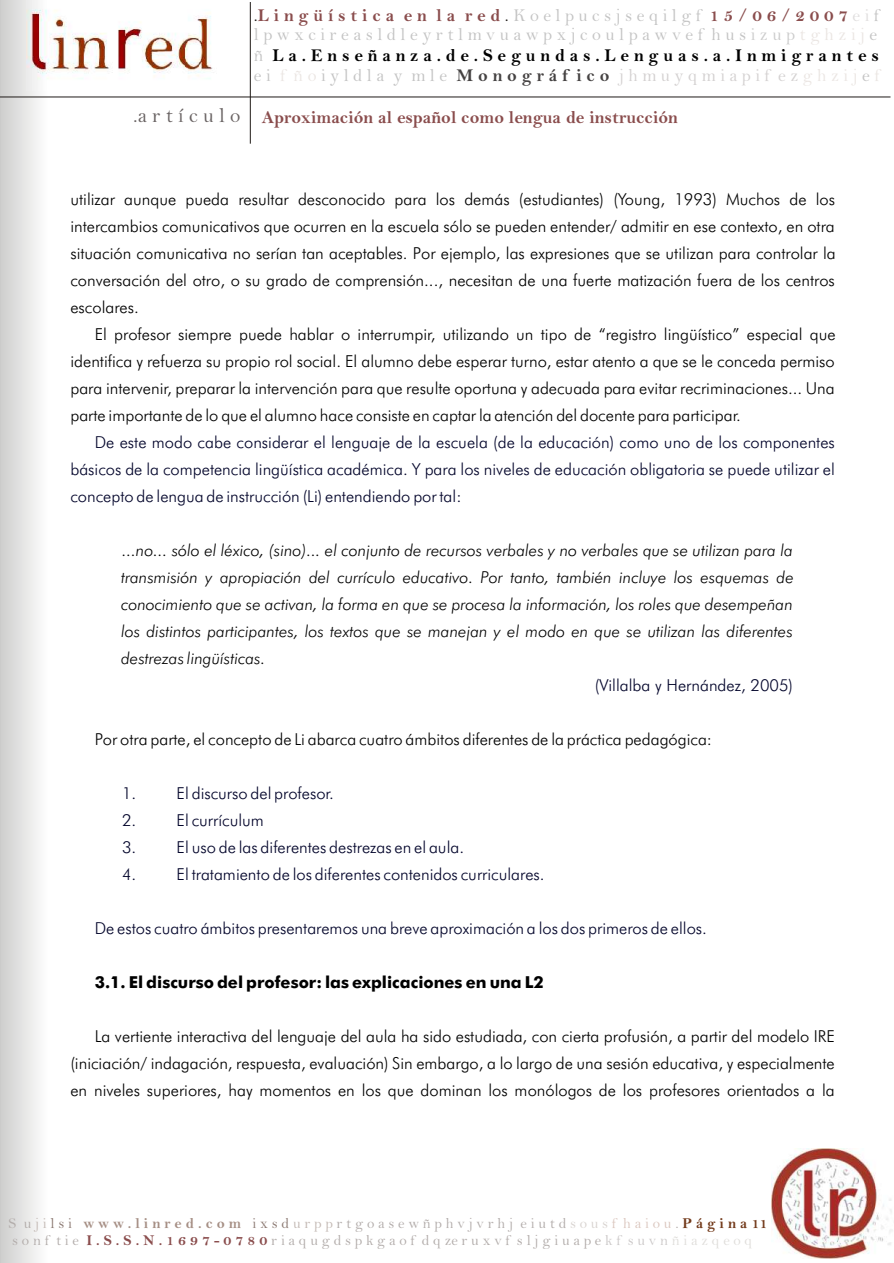
<style>
.page{position:relative;width:894px;height:1263px;background:#fff}
.page>*{position:absolute;margin:0;border:0;box-sizing:border-box;transform-origin:0 0}
.t1{font:21px "Bell";color:#696363}
.t2{font:700 18px "Bell";color:#8a4d4d}
.t3{font:18px/20.2px "Bell";color:#c4c4c4}
.t4{font:700 18px "Bell";color:#000}
.t5{font:18px "Bell";color:#d4d1d1}
.t6{font:700 16.5px/27px "Futura Lt BT";color:#000;text-align:justify}
.t7{font:16.5px/27px "Futura Lt BT";color:#03052b;text-align:justify}
.t8{font:16.5px/27px "Futura Lt BT";color:#000;text-align:justify}
.t9{font:italic 16.5px/27px "Futura Lt BT";color:#000;text-align:justify}
.t10{font:700 16.5px "Futura Md BT";color:#000}
.t11{font:15px "Bell";letter-spacing:.25em;color:#b3adab}
.s1{font-weight:400;color:#1f1a17}
.s2{font-weight:400;color:#c4c4c4}
.s3{font-weight:400;color:#e0dede}
.s4{color:#1f1a17}
.s5{color:#ccc}
.s6{color:#ebe6e3}
.s7{font-weight:700;color:#454242}
.s8{color:#c4bab5}
.s9{color:#8c7a73}
.s10{font-weight:700;color:#a68f85}
.s11{color:#d9d4d1}
.s12{color:#dbc7bf}
.s13{font-weight:700;color:#733b1c}
.s14{font-weight:700;color:#8a4d4d}
.s15{color:#ccc9c9}
.s16{color:#e0dedb}
</style>
<div class="page">
<div style="left:0;top:0;width:47px;height:1263px;background:linear-gradient(to right,#cececd,#fdfdfd)"></div>
<img style="left:26px;top:0;width:187px;height:90px">
<hr style="left:0;top:97px;width:891px;height:1px;background:#1f1a17">
<hr style="left:250px;top:2px;width:1px;height:142px;background:#1f1a17">
<img style="left:772px;top:1149px;width:121px;height:109px">
<p class="t1" style="left:133px;top:108px;width:109px">.a r t í c u l o</p>
<p class="t2" style="left:254px;top:9px;width:627px"><span class="s1">.</span>L i n g ü í s t i c a e n l a r e d <span class="s2">K o e l p u c s j s e q i l g f</span> 1 5 / 0 6 / 2 0 0 7 <span class="s3">e i</span><span class="s2">f</span></p>
<p class="t3" style="left:254px;top:7px;width:625px;text-indent:251px"><span class="s4">.<br></span>l p w x c i r e a s l d l e y r t l m v u a w p x j c o u l p a w v e f h u s <span class="s5">i z u p</span> <span class="s6">t g h z i j</span> e ñ<br>e i</p>
<p class="t4" style="left:272px;top:49px;width:608px">L a . E n s e ñ a n z a . d e . S e g u n d a s . L e n g u a s . a . I n m i g r a n t e s</p>
<p class="t5" style="left:457px;top:69px;width:424px"><span class="s7">M o n o g r á f i c o</span> j hm u y q m i a p i f e z<span class="s6">g h z i j f</span></p>
<p class="t3" style="left:280px;top:67px;width:169px"><span class="s6">f ñ o</span>i y l d l a y m l e</p>
<p class="t3" style="left:862px;top:67px;width:9px">e</p>
<p class="t2" style="left:262px;top:111px;width:418px">Aproximación al español como lengua de instrucción</p>
<p class="t6" style="left:70px;top:188px;width:767px">utilizar aunque pueda resultar desconocido para los demás (estudiantes) (Young, 1993) Muchos de los intercambios comunicativos que ocurren en la escuela sólo se pueden entender/ admitir en ese contexto, en otra situación comunicativa no serían tan aceptables. Por ejemplo, las expresiones que se utilizan para controlar la conversación del otro, o su grado de comprensión..., necesitan de una fuerte matización fuera de los centros escolares.</p>
<p class="t6" style="left:70px;top:323px;width:767px;text-indent:24px">El profesor siempre puede hablar o interrumpir, utilizando un tipo de “registro lingüístico” especial que identifica y refuerza su propio rol social. El alumno debe esperar turno, estar atento a que se le conceda permiso para intervenir, preparar la intervención para que resulte oportuna y adecuada para evitar recriminaciones... Una parte importante de lo que el alumno hace consiste en captar la atención del docente para participar.</p>
<p class="t7" style="left:70px;top:431px;width:766px;text-indent:24px">De este modo cabe considerar el lenguaje de la escuela (de la educación) como uno de los componentes básicos de la competencia lingüística académica. Y para los niveles de educación obligatoria se puede utilizar el concepto de lengua de instrucción (Li) entendiendo por tal:</p>
<p class="t9" style="left:121px;top:539px;width:674px">...no... sólo el léxico, (sino)... el conjunto de recursos verbales y no verbales que se utilizan para la transmisión y apropiación del currículo educativo. Por tanto, también incluye los esquemas de conocimiento que se activan, la forma en que se procesa la información, los roles que desempeñan los distintos participantes, los textos que se manejan y el modo en que se utilizan las diferentes destrezas lingüísticas.</p>
<p class="t7" style="left:595px;top:674px;width:200px">(Villalba y Hernández, 2005)</p>
<p class="t8" style="left:95px;top:728px;width:619px">Por otra parte, el concepto de Li abarca cuatro ámbitos diferentes de la práctica pedagógica:</p>
<p class="t7" style="left:122px;top:782px;width:16px">1.</p>
<p class="t7" style="left:177px;top:782px;width:159px">El discurso del profesor.</p>
<p class="t7" style="left:122px;top:809px;width:16px">2.</p>
<p class="t7" style="left:177px;top:809px;width:89px">El currículum</p>
<p class="t7" style="left:122px;top:836px;width:16px">3.</p>
<p class="t7" style="left:177px;top:836px;width:289px">El uso de las diferentes destrezas en el aula.</p>
<p class="t7" style="left:122px;top:863px;width:16px">4.</p>
<p class="t7" style="left:177px;top:863px;width:369px">El tratamiento de los diferentes contenidos curriculares.</p>
<p class="t7" style="left:95px;top:917px;width:614px">De estos cuatro ámbitos presentaremos una breve aproximación a los dos primeros de ellos.</p>
<p class="t10" style="left:95px;top:976px;width:451px">3.1. El discurso del profesor: las explicaciones en una L2</p>
<p class="t8" style="left:70px;top:1025px;width:766px;text-indent:24px">La vertiente interactiva del lenguaje del aula ha sido estudiada, con cierta profusión, a partir del modelo IRE (iniciación/ indagación, respuesta, evaluación) Sin embargo, a lo largo de una sesión educativa, y especialmente en niveles superiores, hay momentos en los que dominan los monólogos de los profesores orientados a la</p>
<p class="t11" style="left:8px;top:1218px;width:760px">S u<span class="s8">j i</span> <span class="s9">l s i</span> <span class="s10">w w w . l i n r e d . c o m</span> <span class="s9">i x s d</span><span class="s8">u r p p</span>r t g o a s e w ñ p h v j v r h j e i u t d<span class="s11">s o u s</span> <span class="s12">f h a i o u</span> <span class="s13">P á g i n a 11</span></p>
<p class="t11" style="left:675px;top:1218px;width:5px">.</p>
<p class="t11" style="left:12px;top:1235px;width:68px">s o n f t i e</p>
<p class="t11" style="left:87px;top:1235px;width:667px"><span class="s14">I . S . S . N . 1 6 9 7 - 0 7 8 0</span>r i a q u g d s p k g a o f d q ze r u x v f s l j g i u a p e<span class="s15">k f s u v n</span> <span class="s16">ñ i a z q e o q</span></p>
</div>
